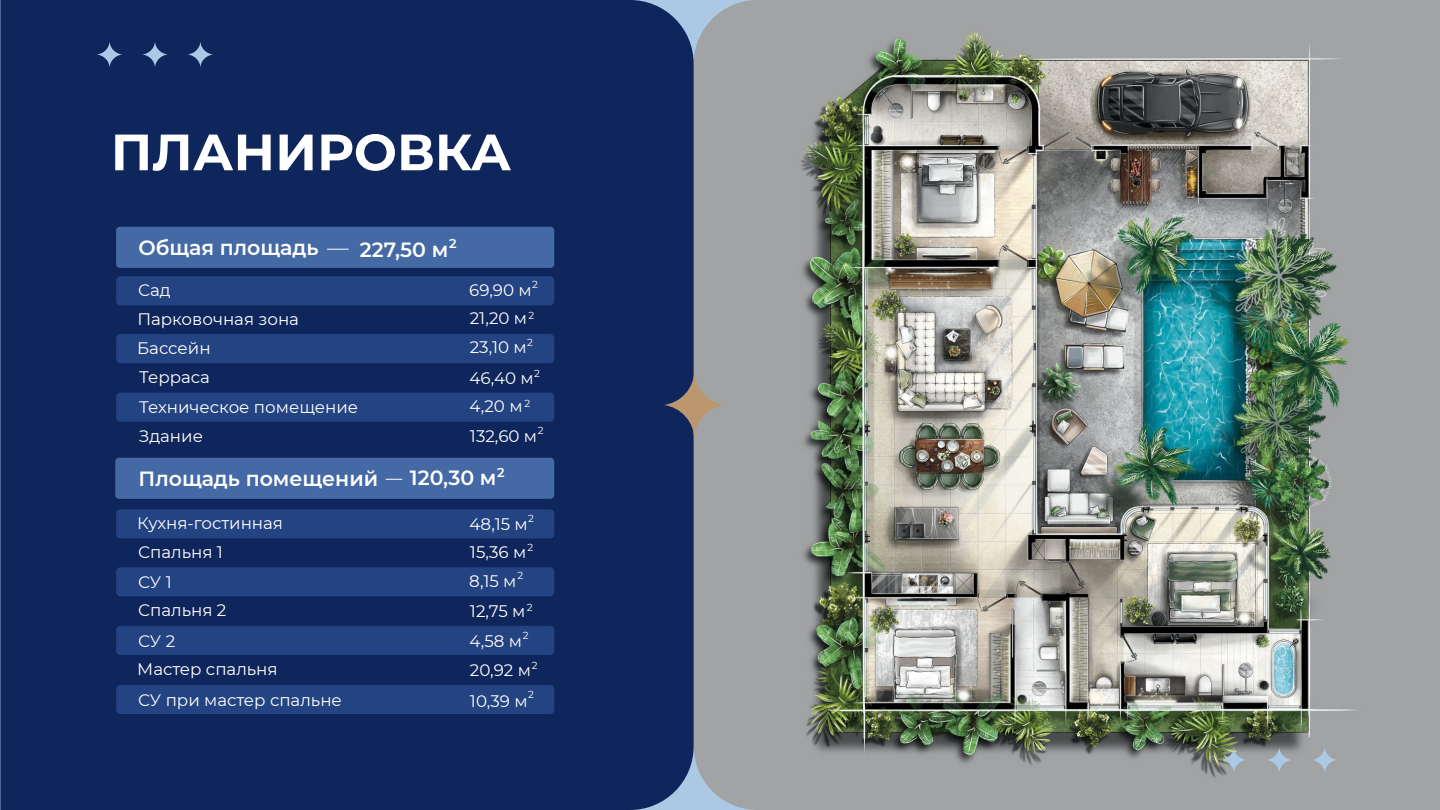
<style>
.page{position:relative;width:1440px;height:810px;background:#fff}
.page>*{position:absolute;margin:0;border:0;box-sizing:border-box;transform-origin:0 0}
.t1{font:700 51px "Montserrat";color:#fff}
.t2{font:600 20.55px "Montserrat";color:#fff}
.t3{font:16.73px/29.2px "Montserrat";color:#fff}
.t4{font:10.27px "Montserrat";color:#fff}
</style>
<div class="page">
<div style="left:694px;top:0;width:746px;height:810px;background:#a2a3a4"></div>
<img style="left:757px;top:0;width:639px;height:810px">
<div style="left:0;top:0;width:694px;height:810px;background:#0f265c"></div>
<svg style="left:188px;top:41px;width:25px;height:27px"></svg>
<svg style="left:142px;top:41px;width:26px;height:27px"></svg>
<svg style="left:97px;top:41px;width:25px;height:27px"></svg>
<svg style="left:1312px;top:746px;width:25px;height:28px"></svg>
<svg style="left:1266px;top:746px;width:26px;height:28px"></svg>
<svg style="left:1221px;top:746px;width:26px;height:28px"></svg>
<div style="left:115px;top:458px;width:439px;height:41px;background:#4469a5;border-radius:4px"></div>
<svg style="left:386px;top:479px;width:16px;height:1px"></svg>
<div style="left:116px;top:227px;width:438px;height:41px;background:#4469a5;border-radius:4px"></div>
<div style="left:116px;top:276px;width:438px;height:29px;background:#234382;border-radius:4px"></div>
<div style="left:116px;top:334px;width:438px;height:29px;background:#234382;border-radius:4px"></div>
<div style="left:116px;top:393px;width:438px;height:29px;background:#234382;border-radius:4px"></div>
<svg style="left:327px;top:249px;width:22px;height:1px"></svg>
<div style="left:116px;top:509px;width:438px;height:30px;background:#234382;border-radius:4px"></div>
<div style="left:116px;top:567px;width:438px;height:29px;background:#234382;border-radius:4px"></div>
<div style="left:116px;top:626px;width:438px;height:29px;background:#234382;border-radius:4px"></div>
<div style="left:116px;top:685px;width:438px;height:29px;background:#234382;border-radius:4px"></div>
<svg style="left:664px;top:370px;width:61px;height:70px;background:#77747a"></svg>
<h1 class="t1" style="left:111px;top:121px;width:402px">ПЛАНИРОВКА</h1>
<p class="t2" style="left:139px;top:235px;width:181px">Общая площадь</p>
<p class="t2" style="left:360px;top:237px;width:98px">227,50 м<sup>2</sup></p>
<p class="t4" style="left:532px;top:278px;width:7px">2</p>
<p class="t4" style="left:528px;top:309px;width:7px">2</p>
<p class="t4" style="left:527px;top:336px;width:7px">2</p>
<p class="t4" style="left:534px;top:367px;width:7px">2</p>
<p class="t4" style="left:525px;top:397px;width:7px">2</p>
<p class="t4" style="left:538px;top:424px;width:7px">2</p>
<p class="t3" style="left:138px;top:275px;width:34px">Сад</p>
<p class="t3" style="left:469px;top:275px;width:69px">69,90 м<br>21,20 м<br>23,10 м<br>46,40 м<br>4,20 м<br>132,60 м</p>
<p class="t3" style="left:137px;top:304px;width:223px">Парковочная зона<br>Бассейн<br>Терраса<br>Техническое помещение<br>Здание</p>
<p class="t2" style="left:139px;top:466px;width:241px">Площадь помещений</p>
<p class="t2" style="left:410px;top:465px;width:96px">120,30 м<sup>2</sup></p>
<p class="t4" style="left:528px;top:512px;width:7px">2</p>
<p class="t4" style="left:527px;top:541px;width:7px">2</p>
<p class="t3" style="left:137px;top:509px;width:147px">Кухня-гостинная</p>
<p class="t3" style="left:469px;top:510px;width:60px;line-height:28.4px;text-align:justify">48,15 м 15,36 м 8,15 м</p>
<p class="t3" style="left:469px;top:596px;width:58px;line-height:30.2px">12,75 м<br>4,58 м</p>
<p class="t3" style="left:138px;top:538px;width:90px;line-height:29px">Спальня 1<br>СУ 1<br>Спальня 2</p>
<p class="t3" style="left:137px;top:627px;width:142px;line-height:28.6px">СУ 2<br>Мастер спальня</p>
<p class="t4" style="left:517px;top:569px;width:7px">2</p>
<p class="t4" style="left:527px;top:601px;width:7px">2</p>
<p class="t4" style="left:523px;top:629px;width:7px">2</p>
<p class="t4" style="left:532px;top:659px;width:7px">2</p>
<p class="t4" style="left:528px;top:688px;width:7px">2</p>
<p class="t3" style="left:470px;top:655px;width:62px">20,92 м</p>
<p class="t3" style="left:138px;top:686px;width:205px">СУ при мастер спальне</p>
<p class="t3" style="left:470px;top:686px;width:59px">10,39 м</p>
</div>
